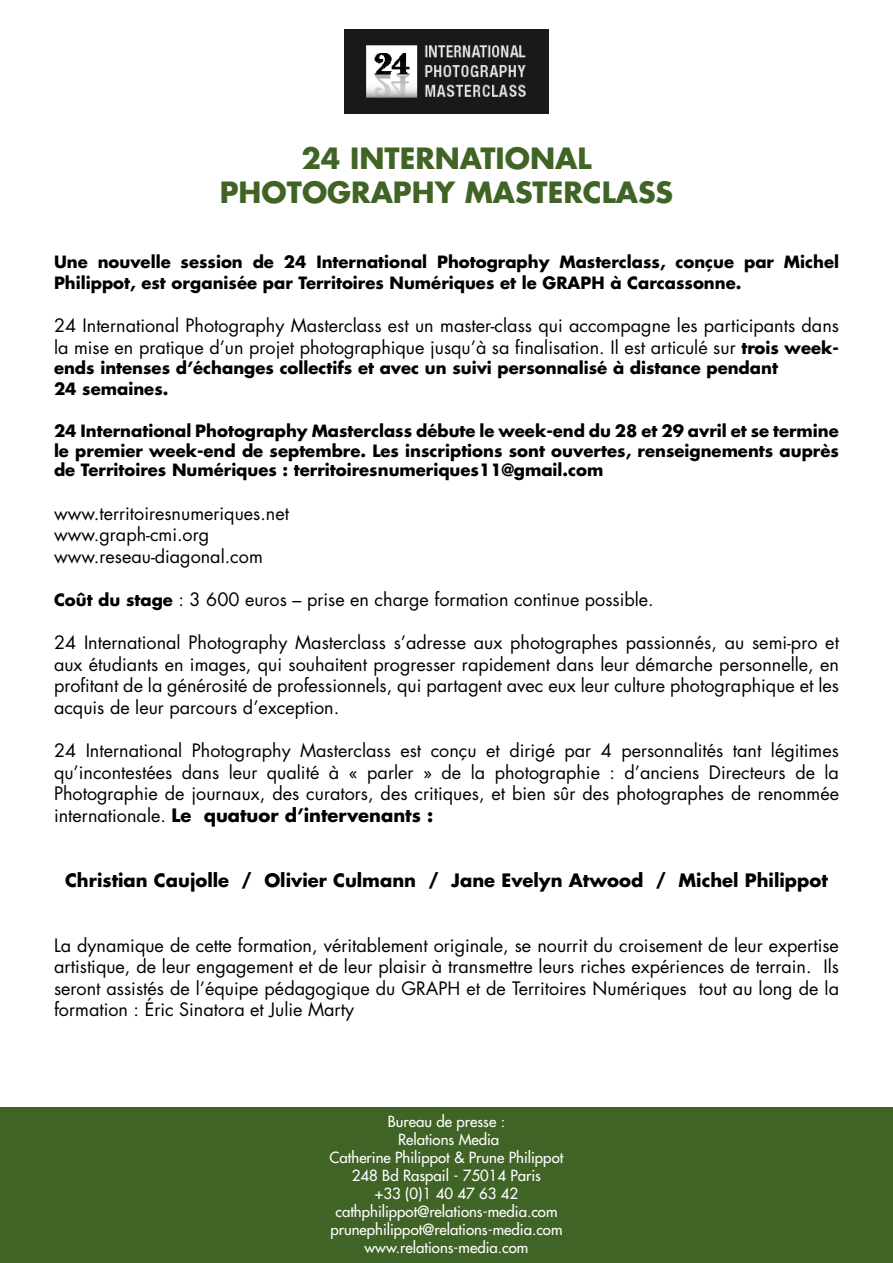
<style>
.page{position:relative;width:893px;height:1263px;background:#fff}
.page>*{position:absolute;margin:0;border:0;box-sizing:border-box;transform-origin:0 0}
.t1{font:700 28.5px/34.2px "Futura";color:#406326;text-align:center}
.t2{font:18px/21.6px "Futura";color:#000;text-align:justify}
.t3{font:700 18px "Futura";color:#000}
.t4{font:700 16.5px/21.6px "Futura";color:#000}
.t5{font:15px/18px "Futura";color:#fff;text-align:center}
.s1{font-weight:700;font-size:16.5px}
.s2{font-weight:700}
</style>
<div class="page">
<div style="left:0;top:1107px;width:893px;height:156px;background:#406326"></div>
<img style="left:344px;top:30px;width:204px;height:84px">
<h1 class="t1" style="left:220px;top:140px;width:455px">24 International<br>Photography Masterclass</h1>
<p class="t4" style="left:54px;top:250px;width:786px">Une nouvelle session de 24 International Photography Masterclass, conçue par Michel<br>Philippot, est organisée par Territoires Numériques et le GRA</p>
<p class="t4" style="left:580px;top:272px;width:162px">PH à Carcassonne.</p>
<p class="t2" style="left:54px;top:315px;width:786px">24 International Photography Masterclass est un master-class qui accompagne les participants dans la mise en pratique d’un projet photographique jusqu’à sa finalisation. Il est articulé sur <span class="s1">trois week-</span></p>
<p class="t4" style="left:54px;top:356px;width:725px">ends intenses d’échanges collectifs et avec un suivi personnalisé à distance pendant<br>24 semaines.</p>
<p class="t4" style="left:54px;top:420px;width:786px;line-height:19.8px;text-align:justify">24 International Photography Masterclass débute le week-end du 28 et 29 avril et se termine le premier week-end de septembre. Les inscriptions sont ouvertes, renseignements auprès de Territoires Numériques : territoiresnumeriques11@gmail.com</p>
<p class="t2" style="left:54px;top:502px;width:237px;text-align:left">www.territoiresnumeriques.net www.graph-cmi.org www.reseau-diagonal.com</p>
<p class="t2" style="left:54px;top:588px;width:601px"><span class="s1">Coût du stage</span> : 3 600 euros – prise en charge formation continue possible.</p>
<p class="t2" style="left:54px;top:631px;width:786px">24 International Photography Masterclass s’adresse aux photographes passionnés, au semi-pro et aux étudiants en images, qui souhaitent progresser rapidement dans leur démarche personnelle, en profitant de la générosité de professionnels, qui partagent avec eux leur culture photographique et les acquis de leur parcours d’exception.</p>
<p class="t2" style="left:54px;top:739px;width:786px">24 International Photography Masterclass est conçu et dirigé par 4 personnalités tant légitimes qu’incontestées dans leur qualité à « parler » de la photographie : d’anciens Directeurs de la Photographie de journaux, des curators, des critiques, et bien sûr des photographes de renommée internationale. <span class="s2">Le quatuor d’intervenants :</span></p>
<p class="t3" style="left:65px;top:867px;width:764px">Christian Caujolle / Olivier Culmann / Jane Evelyn Atwood / Michel Philippot</p>
<p class="t2" style="left:54px;top:934px;width:786px">La dynamique de cette formation, véritablement originale, se nourrit du croisement de leur expertise artistique, de leur engagement et de leur plaisir à transmettre leurs riches expériences de terrain. Ils seront assistés de l’équipe pédagogique du GRAPH et de Territoires Numériques tout au long de la formation : Éric Sinatora et Julie Marty</p>
<p class="t5" style="left:330px;top:1112px;width:235px">Bureau de presse :<br>Relations Media<br>Catherine Philippot &amp; Prune Philippot<br>248 Bd Raspail - 75014 Paris<br>+33 (0)1 40 47 63 42 cathphilippot@relations-media.com prunephilippot@relations-media.com www.relations-media.com</p>
</div>
